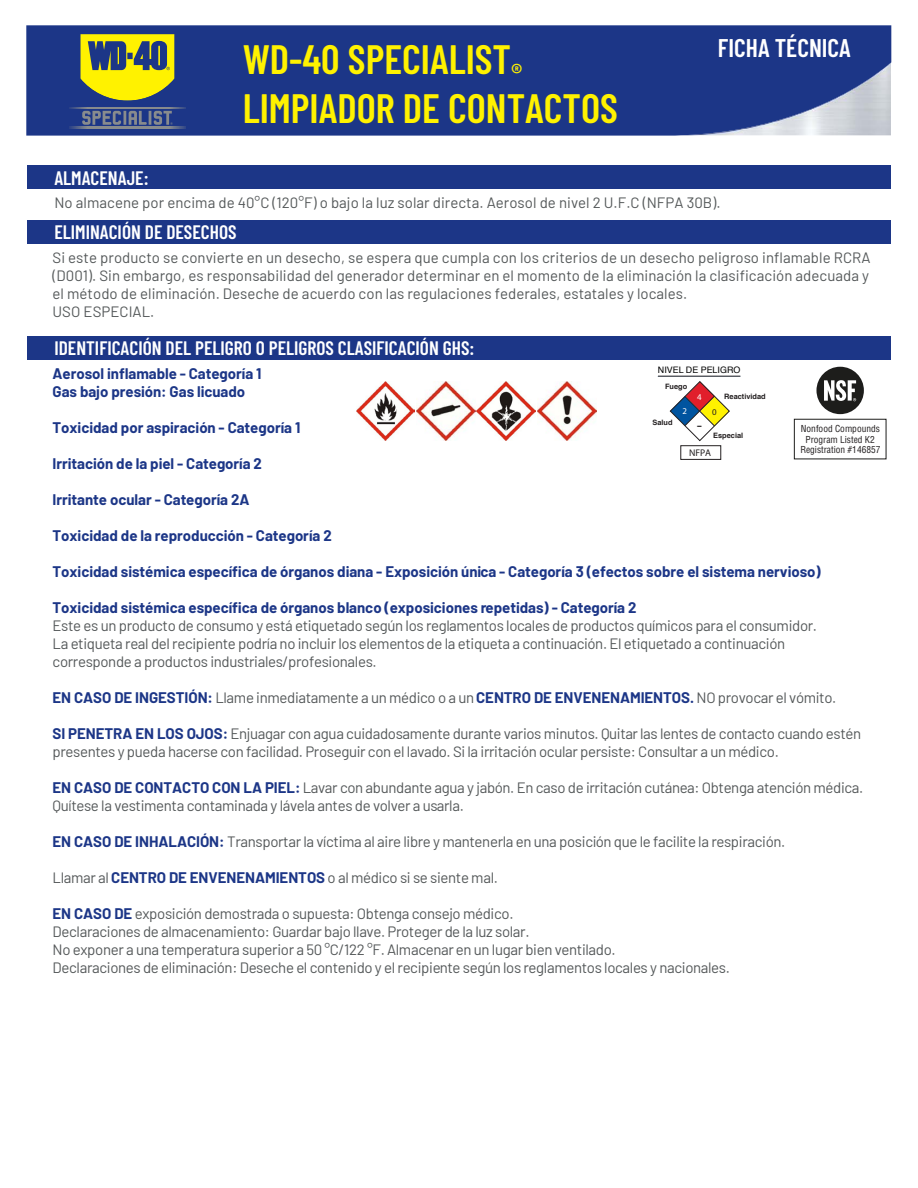
<style>
.page{position:relative;width:918px;height:1188px;background:#fff}
.page>*{position:absolute;margin:0;border:0;box-sizing:border-box;transform-origin:0 0}
.t1{font:600 40.95px/49.1px "Barlow Condensed";color:#fff200}
.t2{font:600 25.5px "Barlow Condensed";color:#fff}
.t3{font:600 24.6px "Barlow Condensed";color:#fff200}
.t4{font:600 19.5px "Barlow Condensed";color:#fff}
.t5{font:17.4px "Myriad Pro";color:#231f20}
.t6{font:15px/18px "Barlow";letter-spacing:-.025em;color:#545859}
.t7{font:15px/18px "Barlow";letter-spacing:.005em;color:#545859}
.t8{font:700 15px/18px "Barlow";letter-spacing:-.005em;color:#1c3687}
.t9{font:9.75px "Myriad Pro";color:#231f20}
.t10{font:condensed 9.45px/10.8px "Helvetica LT Std";color:#231f20;text-align:center}
.t11{font:8.85px "Helvetica";color:#000}
.t12{font:8.85px "Myriad Pro";color:#fff}
.t13{font:8.85px "Myriad Pro";color:#231f20}
.t14{font:700 7.35px "Helvetica";color:#231f20}
.s1{font-weight:700;color:#1c3687}
</style>
<div class="page">
<svg style="left:26px;top:25px;width:865px;height:111px;background:#28408c"></svg>
<svg style="left:78px;top:32px;width:99px;height:71px;background:#999d3c"></svg>
<svg style="left:69px;top:127px;width:117px;height:1px"></svg>
<svg style="left:69px;top:108px;width:117px;height:1px"></svg>
<svg style="left:82px;top:111px;width:91px;height:14px"></svg>
<div style="left:27px;top:165px;width:864px;height:24px;background:#1c3687"></div>
<div style="left:27px;top:220px;width:864px;height:23px;background:#1c3687"></div>
<div style="left:27px;top:336px;width:864px;height:23px;background:#1c3687"></div>
<hr style="left:658px;top:376px;width:82px;height:1px;background:#231f20">
<div style="left:681px;top:445px;width:40px;height:15px;border:1px solid #231f20"></div>
<svg style="left:670px;top:381px;width:60px;height:60px"></svg>
<div style="left:794px;top:419px;width:92px;height:40px;border:1px solid #1d1d1b"></div>
<div style="left:816px;top:367px;width:48px;height:47px;background:#1d1d1b;border-radius:50%"></div>
<svg style="left:824px;top:380px;width:32px;height:21px"></svg>
<img style="left:356px;top:381px;width:119px;height:59px">
<img style="left:477px;top:381px;width:119px;height:59px">
<h1 class="t1" style="left:243px;top:32px;width:377px">WD-40 SPECIALIST<br>LIMPIADOR DE CONTACTOS</h1>
<h3 class="t3" style="left:511px;top:55px;width:12px">®</h3>
<h2 class="t2" style="left:718px;top:30px;width:135px">FICHA TÉCNICA</h2>
<h3 class="t4" style="left:54px;top:164px;width:96px">ALMACENAJE:</h3>
<p class="t7" style="left:54px;top:192px;width:668px">No almacene por encima de 40°C (120°F) o bajo la luz solar directa. Aerosol de nivel 2 U.F.C (NFPA 30B).</p>
<h3 class="t4" style="left:54px;top:218px;width:184px">ELIMINACIÓN DE DESECHOS</h3>
<p class="t7" style="left:53px;top:248px;width:819px">Si este producto se convierte en un desecho, se espera que cumpla con los criterios de un desecho peligroso inflamable RCRA (D001). Sin embargo, es responsabilidad del generador determinar en el momento de la eliminación la clasificación adecuada y el método de eliminación. Deseche de acuerdo con las regulaciones federales, estatales y locales.<br>USO ESPECIAL.</p>
<h3 class="t4" style="left:54px;top:334px;width:421px">IDENTIFICACIÓN DEL PELIGRO O PELIGROS CLASIFICACIÓN GHS:</h3>
<p class="t11" style="left:658px;top:363px;width:84px">NIVEL DE PELIGRO</p>
<p class="t8" style="left:53px;top:364px;width:211px">Aerosol inflamable - Categoría 1<br>Gas bajo presión: Gas licuado</p>
<p class="t8" style="left:53px;top:418px;width:249px">Toxicidad por aspiración - Categoría 1</p>
<p class="t8" style="left:53px;top:454px;width:211px">Irritación de la piel - Categoría 2</p>
<p class="t8" style="left:53px;top:490px;width:198px">Irritante ocular - Categoría 2A</p>
<p class="t8" style="left:53px;top:526px;width:281px">Toxicidad de la reproducción - Categoría 2</p>
<p class="t8" style="left:53px;top:562px;width:770px">Toxicidad sistémica específica de órganos diana - Exposición única - Categoría 3 (efectos sobre el sistema nervioso)</p>
<p class="t8" style="left:53px;top:598px;width:585px">Toxicidad sistémica específica de órganos blanco (exposiciones repetidas) - Categoría 2</p>
<p class="t6" style="left:53px;top:616px;width:766px">Este es un producto de consumo y está etiquetado según los reglamentos locales de productos químicos para el consumidor.<br>La etiqueta real del recipiente podría no incluir los elementosde la etiqueta a continuación. El etiquetado a continuación corresponde a productos industriales/profesionales.</p>
<p class="t6" style="left:53px;top:688px;width:785px"><span class="s1">EN CASO DE INGESTIÓN:</span> Llame inmediatamente a un médico o a un<span class="s1">CENTRO DE ENVENENAMIENTOS.</span> NO provocar el vómito.</p>
<p class="t6" style="left:53px;top:724px;width:810px"><span class="s1">SI PENETRA EN LOS OJOS:</span> Enjuagar con agua cuidadosamente durante varios minutos. Quitar las lentes de contacto cuando estén presentes y pueda hacerse con facilidad. Proseguir con el lavado. Si la irritación ocular persiste: Consultar a un médico.</p>
<p class="t6" style="left:53px;top:778px;width:812px"><span class="s1">EN CASO DE CONTACTO CON LA PIEL:</span> Lavar con abundante agua y jabón. En caso de irritación cutánea: Obtenga atención médica.<br>Quítese la vestimenta contaminada y lávela antes de volver a usarla.</p>
<p class="t6" style="left:53px;top:832px;width:734px"><span class="s1">EN CASO DE INHALACIÓN:</span> Transportar la víctima al aire libre y mantenerla en una posición que le facilite la respiración.</p>
<p class="t6" style="left:53px;top:868px;width:447px">Llamar al<span class="s1">CENTRO DE ENVENENAMIENTOS</span> o al médico si se siente mal.</p>
<p class="t6" style="left:53px;top:904px;width:679px"><span class="s1">EN CASO DE</span> exposición demostrada o supuesta: Obtenga consejo médico.<br>Declaraciones de almacenamiento: Guardar bajo llave. Proteger de la luz solar.<br>No exponer a una temperatura superior a 50 °C/122 °F. Almacenaren un lugar bien ventilado.<br>Declaraciones de eliminación: Deseche el contenido y el recipiente según los reglamentos locales y nacionales.</p>
<p class="t14" style="left:665px;top:380px;width:24px">Fuego</p>
<p class="t14" style="left:724px;top:391px;width:43px">Reactividad</p>
<p class="t14" style="left:713px;top:429px;width:32px">Especial</p>
<p class="t12" style="left:697px;top:391px;width:6px">4</p>
<p class="t12" style="left:682px;top:405px;width:6px">2</p>
<p class="t13" style="left:712px;top:406px;width:6px">0</p>
<p class="t14" style="left:652px;top:417px;width:22px">Salud</p>
<p class="t5" style="left:697px;top:414px;width:7px">-</p>
<p class="t10" style="left:800px;top:423px;width:82px">Nonfood Compounds<br>Program Listed K2<br>Registration #146857</p>
<p class="t9" style="left:689px;top:446px;width:24px">NFPA</p>
</div>
